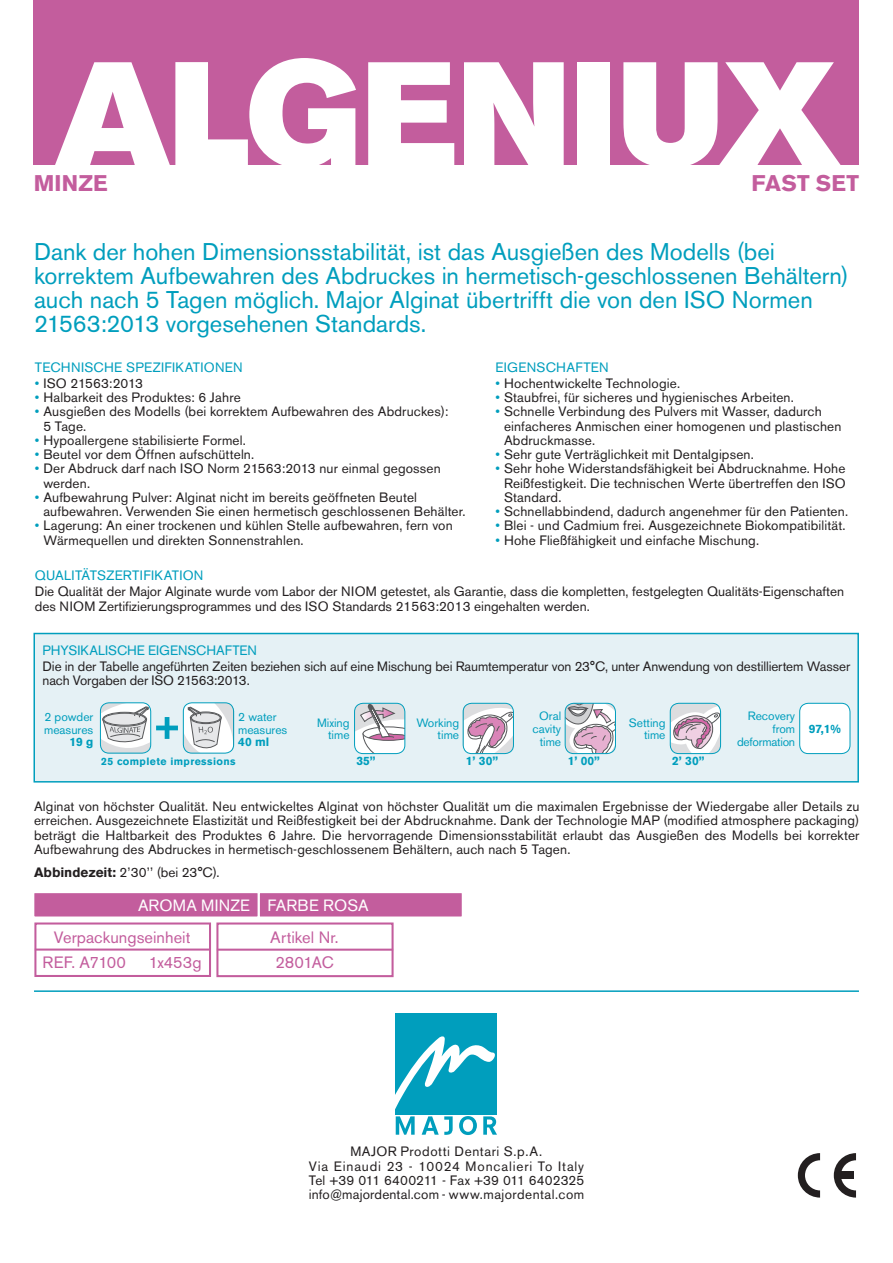
<style>
.page{position:relative;width:893px;height:1263px;background:#fff}
.page>*{position:absolute;margin:0;border:0;box-sizing:border-box;transform-origin:0 0}
.t1{font:146.1px "Akzidenz Grotesk BE Super";letter-spacing:.005em;color:#fff}
.t2{font:24px/24px "Akzidenz Grotesk BE";color:#009ebd}
.t3{font:700 22.5px "Akzidenz Grotesk BE";letter-spacing:.015em;color:#c35d9d}
.t4{font:16.35px "Akzidenz Grotesk BE";letter-spacing:.005em;color:#c35d9d}
.t5{font:16.35px "Akzidenz Grotesk BE";letter-spacing:-.015em;color:#c35d9d}
.t6{font:16.2px "Akzidenz Grotesk BE";letter-spacing:.01em;color:#fff}
.t7{font:13.5px/14.2px "Akzidenz Grotesk BE";letter-spacing:.01em;color:#231f20}
.t8{font:13.5px/14.2px "Akzidenz Grotesk BE";letter-spacing:-.01em;color:#231f20}
.t9{font:13.5px "Akzidenz Grotesk BE";letter-spacing:.02em;color:#009ebd}
.t10{font:13.5px "Akzidenz Grotesk BE";letter-spacing:.06em;color:#231f20}
.t11{font:13.5px "Akzidenz Grotesk BE";letter-spacing:.045em;color:#231f20}
.t12{font:13.5px "Akzidenz Grotesk BE";color:#009ebd}
.t13{font:12px/12.8px "Akzidenz Grotesk BE";color:#009ebd;text-align:right}
.t14{font:700 12px "Akzidenz Grotesk BE";color:#009ebd}
.t15{font:12px "Akzidenz Grotesk BE";letter-spacing:-.02em;color:#009ebd}
.t16{font:700 10.5px "Akzidenz Grotesk BE";letter-spacing:.04em;color:#009ebd}
.s1{color:#009ebd}
.s2{font-weight:700}
</style>
<div class="page">
<div style="left:33px;top:0;width:826px;height:165px;background:#c35d9d"></div>
<svg style="left:797px;top:1153px;width:59px;height:45px"></svg>
<hr style="left:34px;top:990px;width:825px;height:2px;background:#009ebd">
<div style="left:396px;top:1013px;width:101px;height:101px;background:#009ebd"></div>
<svg style="left:396px;top:1036px;width:101px;height:99px"></svg>
<div style="left:33px;top:633px;width:826px;height:149px;background:#e5f1f5;border:2px solid #009ebd"></div>
<svg style="left:100px;top:703px;width:134px;height:50px"></svg>
<div style="left:800px;top:703px;width:50px;height:51px;background:#fff;border-radius:9px"></div>
<div style="left:799px;top:703px;width:51px;height:51px;border:1px solid #009ebd;border-radius:9px"></div>
<svg style="left:670px;top:703px;width:51px;height:51px;background:#d3c7d1"></svg>
<div style="left:670px;top:703px;width:51px;height:51px;border:1px solid #009ebd;border-radius:9px"></div>
<svg style="left:565px;top:703px;width:50px;height:51px;background:#cec1cb"></svg>
<div style="left:565px;top:703px;width:51px;height:51px;border:1px solid #009ebd;border-radius:9px"></div>
<div style="left:34px;top:922px;width:177px;height:55px;background:#fff;border:2px solid #c35d9d"></div>
<hr style="left:35px;top:948px;width:176px;height:2px;background:#c35d9d">
<div style="left:32px;top:891px;width:228px;height:27px;background:#c35d9d;border:2px solid #fff"></div>
<div style="left:258px;top:891px;width:206px;height:27px;background:#c35d9d;border:2px solid #fff"></div>
<div style="left:216px;top:922px;width:178px;height:55px;background:#fff;border:2px solid #c35d9d"></div>
<hr style="left:217px;top:949px;width:176px;height:2px;background:#c35d9d">
<svg style="left:463px;top:703px;width:50px;height:51px;background:#d5c5d1"></svg>
<div style="left:463px;top:703px;width:51px;height:51px;border:1px solid #009ebd;border-radius:9px"></div>
<svg style="left:355px;top:703px;width:50px;height:51px;background:#d6d0d6"></svg>
<div style="left:354px;top:703px;width:51px;height:51px;border:1px solid #009ebd;border-radius:9px"></div>
<p class="t1" style="left:55px;top:29px;width:787px">ALGENIUX</p>
<p class="t3" style="left:34px;top:170px;width:76px">MINZE</p>
<p class="t3" style="left:752px;top:170px;width:109px">FAST SET</p>
<p class="t2" style="left:34px;top:240px;width:816px">Dank der hohen Dimensionsstabilität, ist das Ausgießen des Modells (bei korrektem Aufbewahren des Abdruckes in hermetisch-geschlossenen Behältern) auch nach 5 Tagen möglich. Major Alginat übertrifft die von den ISO Normen 21563:2013 vorgesehenen Standards.</p>
<p class="t9" style="left:35px;top:359px;width:209px">TECHNISCHE SPEZIFIKATIONEN</p>
<p class="t7" style="left:35px;top:376px;width:110px"><span class="s1">•</span> ISO 21563:2013</p>
<p class="t7" style="left:35px;top:390px;width:207px"><span class="s1">•</span> Halbarkeit des Produktes: 6 Jahre</p>
<p class="t7" style="left:43px;top:405px;width:406px;text-indent:-9px"><span class="s1">•</span> Ausgießen des Modells (bei korrektem Aufbewahren des Abdruckes):<br>5 Tage.</p>
<p class="t7" style="left:35px;top:433px;width:213px"><span class="s1">•</span> Hypoallergene stabilisierte Formel.</p>
<p class="t7" style="left:35px;top:447px;width:221px"><span class="s1">•</span> Beutel vor dem Öffnen aufschütteln.</p>
<p class="t7" style="left:43px;top:462px;width:399px;text-indent:-9px"><span class="s1">•</span> Der Abdruck darf nach ISO Norm 21563:2013 nur einmal gegossen werden.</p>
<p class="t7" style="left:43px;top:490px;width:424px;text-indent:-9px"><span class="s1">•</span> Aufbewahrung Pulver: Alginat nicht im bereits geöffneten Beutel aufbewahren. Verwenden Sie einen hermetisch geschlossenen Behälter.</p>
<p class="t7" style="left:43px;top:519px;width:411px;text-indent:-9px"><span class="s1">•</span> Lagerung: An einer trockenen und kühlen Stelle aufbewahren, fern von<br>Wärmequellen und direkten Sonnenstrahlen.</p>
<p class="t9" style="left:495px;top:359px;width:115px">EIGENSCHAFTEN</p>
<p class="t7" style="left:495px;top:376px;width:186px"><span class="s1">•</span> Hochentwickelte Technologie.</p>
<p class="t7" style="left:495px;top:390px;width:300px"><span class="s1">•</span> Staubfrei, für sicheres und hygienisches Arbeiten.</p>
<p class="t7" style="left:504px;top:405px;width:339px;text-indent:-9px"><span class="s1">•</span> Schnelle Verbindung des Pulvers mit Wasser, dadurch einfacheres Anmischen einer homogenen und plastischen<br>Abdruckmasse.</p>
<p class="t7" style="left:495px;top:447px;width:260px"><span class="s1">•</span> Sehr gute Verträglichkeit mit Dentalgipsen.</p>
<p class="t7" style="left:504px;top:462px;width:343px;text-align:justify;text-indent:-9px"><span class="s1">•</span> Sehr hohe Widerstandsfähigkeit bei Abdrucknahme. Hohe Reißfestigkeit. Die technischen Werte übertreffen den ISO Standard.</p>
<p class="t7" style="left:495px;top:504px;width:354px"><span class="s1">•</span> Schnellabbindend, dadurch angenehmer für den Patienten.</p>
<p class="t7" style="left:495px;top:519px;width:352px"><span class="s1">•</span> Blei - und Cadmium frei. Ausgezeichnete Biokompatibilität.</p>
<p class="t7" style="left:495px;top:533px;width:265px"><span class="s1">•</span> Hohe Fließfähigkeit und einfache Mischung.</p>
<p class="t9" style="left:35px;top:567px;width:170px">QUALITÄTSZERTIFIKATION</p>
<p class="t7" style="left:35px;top:584px;width:811px">Die Qualität der Major Alginate wurde vom Labor der NIOM getestet, als Garantie, dass die kompletten, festgelegten Qualitäts-Eigenschaften des NIOM Zertifizierungsprogrammes und des ISO Standards 21563:2013 eingehalten werden.</p>
<p class="t12" style="left:43px;top:642px;width:216px">PHYSIKALISCHE EIGENSCHAFTEN</p>
<p class="t8" style="left:43px;top:659px;width:809px">Die in der Tabelle angeführten Zeiten beziehen sich auf eine Mischung bei Raumtemperatur von 23°C, unter Anwendung von destilliertem Wasser nach Vorgaben der ISO 21563:2013.</p>
<p class="t13" style="left:44px;top:710px;width:50px">2 powder</p>
<p class="t13" style="left:44px;top:723px;width:51px">measures</p>
<p class="t14" style="left:69px;top:735px;width:25px">19 g</p>
<p class="t16" style="left:101px;top:755px;width:136px">25 complete impressions</p>
<p class="t13" style="left:532px;top:710px;width:30px">Oral cavity time</p>
<p class="t13" style="left:748px;top:710px;width:49px">Recovery from</p>
<p class="t15" style="left:737px;top:734px;width:60px">deformation</p>
<p class="t13" style="left:238px;top:710px;width:40px">2 water</p>
<p class="t13" style="left:238px;top:723px;width:51px">measures</p>
<p class="t14" style="left:238px;top:735px;width:33px">40 ml</p>
<p class="t13" style="left:629px;top:716px;width:38px">Setting time</p>
<p class="t13" style="left:317px;top:716px;width:34px">Mixing</p>
<p class="t13" style="left:328px;top:729px;width:23px">time</p>
<p class="t13" style="left:416px;top:716px;width:44px">Working time</p>
<p class="t14" style="left:809px;top:722px;width:34px">97,1%</p>
<p class="t14" style="left:356px;top:754px;width:21px">35”</p>
<p class="t14" style="left:466px;top:754px;width:34px">1’ 30”</p>
<p class="t14" style="left:568px;top:754px;width:34px">1’ 00”</p>
<p class="t14" style="left:672px;top:754px;width:34px">2’ 30”</p>
<p class="t7" style="left:34px;top:799px;width:827px;text-align:justify">Alginat von höchster Qualität. Neu entwickeltes Alginat von höchster Qualität um die maximalen Ergebnisse der Wiedergabe aller Details zu erreichen. Ausgezeichnete Elastizität und Reißfestigkeit bei der Abdrucknahme. Dank der Technologie MAP (modified atmosphere packaging) beträgt die Haltbarkeit des Produktes 6 Jahre. Die hervorragende Dimensionsstabilität erlaubt das Ausgießen des Modells bei korrekter Aufbewahrung des Abdruckes in hermetisch-geschlossenem Behältern, auch nach 5 Tagen.</p>
<p class="t7" style="left:34px;top:865px;width:187px"><span class="s2">Abbindezeit:</span> 2’30’’ (bei 23°C).</p>
<p class="t6" style="left:138px;top:896px;width:114px">AROMA MINZE</p>
<p class="t6" style="left:268px;top:896px;width:103px">FARBE ROSA</p>
<p class="t4" style="left:54px;top:927px;width:138px">Verpackungseinheit</p>
<p class="t5" style="left:43px;top:953px;width:85px">REF. A7100</p>
<p class="t4" style="left:149px;top:953px;width:54px">1x453g</p>
<p class="t4" style="left:270px;top:927px;width:70px">Artikel Nr.</p>
<p class="t4" style="left:275px;top:953px;width:60px">2801AC</p>
<p class="t11" style="left:351px;top:1144px;width:193px">MAJOR Prodotti Dentari S.p.A.</p>
<p class="t10" style="left:309px;top:1158px;width:277px">Via Einaudi 23 - 10024 Moncalieri To Italy</p>
<p class="t7" style="left:309px;top:1173px;width:277px">Tel +39 011 6400211 - Fax +39 011 6402325 info@majordental.com - www.majordental.com</p>
</div>
